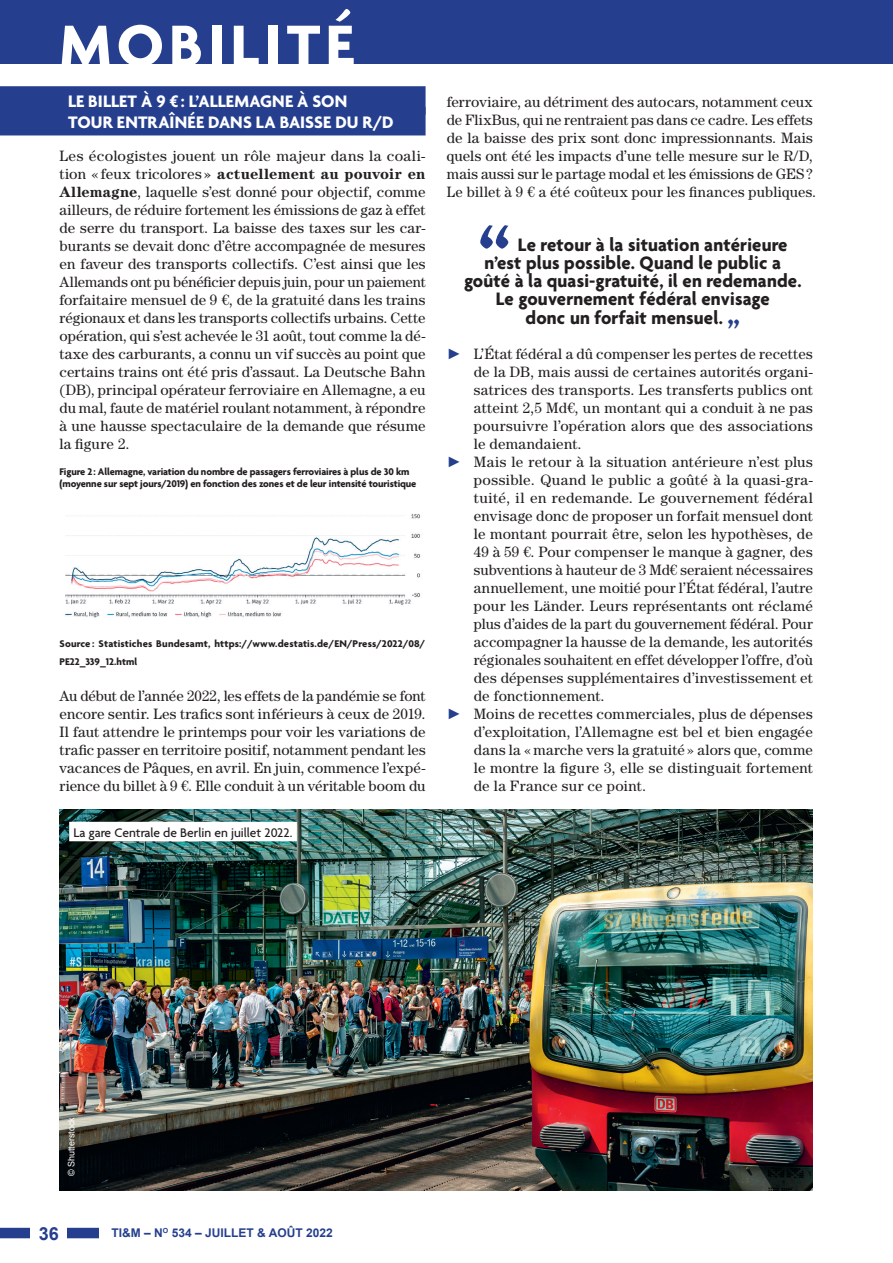
<style>
.page{position:relative;width:893px;height:1263px;background:#fff}
.page>*{position:absolute;margin:0;border:0;box-sizing:border-box;transform-origin:0 0}
.t1{font:700 78px "Agenda";color:#253f8e}
.t2{font:700 63px "Agenda";letter-spacing:.08em;color:#fff}
.t3{font:700 30px "Agenda";color:#253f8e}
.t4{font:700 19.5px "Agenda";letter-spacing:.01em;color:#231f20}
.t5{font:700 18px/20.7px "Agenda";letter-spacing:.005em;color:#fff}
.t6{font:700 18px "Arial";color:#253f8e}
.t7{font:15px/18px "Century Std";letter-spacing:.015em;color:#231f20;text-align:justify}
.t8{font:500 13.5px "Agenda";color:#231f20}
.t9{font:700 12px "Arial";color:#253f8e}
.t10{font:700 10.5px/12.6px "Agenda";letter-spacing:-.01em;color:#231f20}
.t11{font:700 10.5px/18px "Agenda";letter-spacing:.015em;color:#231f20}
.t12{font:9px "Arial";color:#fff}
.s1{font-weight:700}
.s2{font-family:"Arial";color:#253f8e}
</style>
<div class="page">
<div style="left:0;top:1228px;width:276px;height:10px;background:#253f8e"></div>
<div style="left:31px;top:1216px;width:36px;height:34px;background:#fff"></div>
<div style="left:99px;top:1216px;width:335px;height:34px;background:#fff"></div>
<div style="left:0;top:0;width:893px;height:64px;background:#253f8e"></div>
<div style="left:0;top:86px;width:426px;height:29px;background:#253f8e"></div>
<div style="left:0;top:107px;width:426px;height:28px;background:#253f8e"></div>
<img style="left:65px;top:514px;width:355px;height:104px">
<img style="left:60px;top:809px;width:752px;height:382px">
<div style="left:69px;top:822px;width:228px;height:19px;background:#fff"></div>
<h2 class="t2" style="left:60px;top:12px;width:296px">MOBILITÉ</h2>
<p class="t5" style="left:68px;top:92px;width:327px">LE BILLET À 9 €: L’ALLEMAGNE À SON<br>TOUR ENTRAÎNÉE DANS LA BAISSE DU R/D</p>
<p class="t7" style="left:60px;top:147px;width:368px">Les écologistes jouent un rôle majeur dans la coali&shy;tion « feux tricolores <span class="s1">» actuellement au pouvoir en Allemagne</span>, laquelle s’est donné pour objectif, comme ailleurs, de réduire fortement les émissions de gaz à effet de serre du transport. La baisse des taxes sur les car&shy;burants se devait donc d’être accompagnée de mesures en faveur des transports collectifs. C’est ainsi que les Allemands ont pu bénéficier depuis juin, pour un paiement forfaitaire mensuel de 9 €, de la gratuité dans les trains régionaux et dans les transports collectifs urbains. Cette opération, qui s’est achevée le 31 août, tout comme la dé&shy;taxe des carburants, a connu un vif succès au point que certains trains ont été pris d’assaut. La Deutsche Bahn (DB), principal opérateur ferroviaire en Allemagne, a eu du mal, faute de matériel roulant notamment, à répondre à une hausse spectaculaire de la demande que résume la figure 2.</p>
<p class="t10" style="left:60px;top:465px;width:358px">Figure 2: Allemagne, variation du nombre de passagers ferroviaires à plus de 30 km (moyenne sur sept jours/2019) en fonction des zones et de leur intensité touristique</p>
<p class="t11" style="left:60px;top:636px;width:367px">Source : Statistiches Bundesamt, https://www.destatis.de/EN/Press/2022/08/<br>PE22_339_12.html</p>
<p class="t7" style="left:60px;top:687px;width:368px">Au début de l’année 2022, les effets de la pandémie se font encore sentir. Les trafics sont inférieurs à ceux de 2019.<br>Il faut attendre le printemps pour voir les variations de trafic passer en territoire positif, notamment pendant les vacances de Pâques, en avril. En juin, commence l’expé&shy;rience du billet à 9 €. Elle conduit à un véritable boom du</p>
<p class="t8" style="left:73px;top:825px;width:221px">La gare Centrale de Berlin en juillet 2022.</p>
<p class="t7" style="left:447px;top:93px;width:371px;text-align:left">ferroviaire, au détriment des autocars, notamment ceux de FlixBus, qui ne rentraient pas dans ce cadre. Les effets de la baisse des prix sont donc impressionnants. Mais quels ont été les impacts d’une telle mesure sur le R/D, mais aussi sur le partage modal et les émissions de GES?<br>Le billet à 9 € a été coûteux pour les finances publiques.</p>
<h1 class="t1" style="left:478px;top:209px;width:34px">“</h1>
<h3 class="t4" style="left:518px;top:234px;width:271px">Le retour à la situation antérieure</h3>
<h3 class="t4" style="left:484px;top:252px;width:298px">n’est plus possible. Quand le public a</h3>
<h3 class="t4" style="left:464px;top:270px;width:339px">goûté à la quasi‑gratuité, il en redemande.</h3>
<h3 class="t4" style="left:496px;top:288px;width:275px">Le gouvernement fédéral envisage</h3>
<h3 class="t4" style="left:526px;top:307px;width:199px">donc un forfait mensuel.</h3>
<h3 class="t3" style="left:728px;top:313px;width:14px">”</h3>
<p class="t7" style="left:447px;top:345px;width:368px"><span class="s2">►</span> L’État fédéral a dû compenser les pertes de recettes</p>
<p class="t7" style="left:474px;top:363px;width:341px">de la DB, mais aussi de certaines autorités organi-</p>
<p class="t7" style="left:474px;top:381px;width:341px">satrices des transports. Les transferts publics ont</p>
<p class="t7" style="left:474px;top:399px;width:341px">atteint 2,5 Md€, un montant qui a conduit à ne pas</p>
<p class="t7" style="left:474px;top:417px;width:341px">poursuivre l’opération alors que des associations</p>
<p class="t7" style="left:474px;top:435px;width:109px">le demandaient.</p>
<p class="t7" style="left:447px;top:453px;width:367px"><span class="s2">►</span> Mais le retour à la situation antérieure n’est plus</p>
<p class="t7" style="left:474px;top:471px;width:341px">possible. Quand le public a goûté à la quasi-gra-</p>
<p class="t7" style="left:474px;top:489px;width:341px">tuité, il en redemande. Le gouvernement fédéral</p>
<p class="t7" style="left:474px;top:507px;width:341px">envisage donc de proposer un forfait mensuel dont</p>
<p class="t7" style="left:474px;top:525px;width:340px">le montant pourrait être, selon les hypothèses, de</p>
<p class="t7" style="left:474px;top:543px;width:340px">49 à 59 €. Pour compenser le manque à gagner, des</p>
<p class="t7" style="left:474px;top:561px;width:341px">subventions à hauteur de 3 Md€ seraient nécessaires</p>
<p class="t7" style="left:474px;top:579px;width:340px">annuellement, une moitié pour l’État fédéral, l’autre</p>
<p class="t7" style="left:474px;top:597px;width:340px">pour les Länder. Leurs représentants ont réclamé</p>
<p class="t7" style="left:474px;top:615px;width:341px">plus d’aides de la part du gouvernement fédéral. Pour</p>
<p class="t7" style="left:474px;top:633px;width:340px">accompagner la hausse de la demande, les autorités</p>
<p class="t7" style="left:474px;top:651px;width:340px">régionales souhaitent en effet développer l’offre, d’où</p>
<p class="t7" style="left:474px;top:669px;width:341px">des dépenses supplémentaires d’investissement et</p>
<p class="t7" style="left:474px;top:687px;width:132px">de fonctionnement.</p>
<p class="t7" style="left:447px;top:705px;width:368px"><span class="s2">►</span> Moins de recettes commerciales, plus de dépenses</p>
<p class="t7" style="left:474px;top:723px;width:341px">d’exploitation, l’Allemagne est bel et bien engagée</p>
<p class="t7" style="left:474px;top:741px;width:341px">dans la «marche vers la gratuité » alors que, comme</p>
<p class="t7" style="left:474px;top:759px;width:340px">le montre la figure 3, elle se distinguait fortement</p>
<p class="t7" style="left:474px;top:777px;width:174px">de la France sur ce point.</p>
<p class="t12" style="left:66px;top:1176px;width:61px;rotate:-90deg">© Shutterstock</p>
<p class="t6" style="left:39px;top:1221px;width:22px">36</p>
<p class="t9" style="left:112px;top:1225px;width:223px">TI&amp;M – N<sup>O</sup> 534 – JUILLET &amp; AOÛT 2022</p>
</div>
